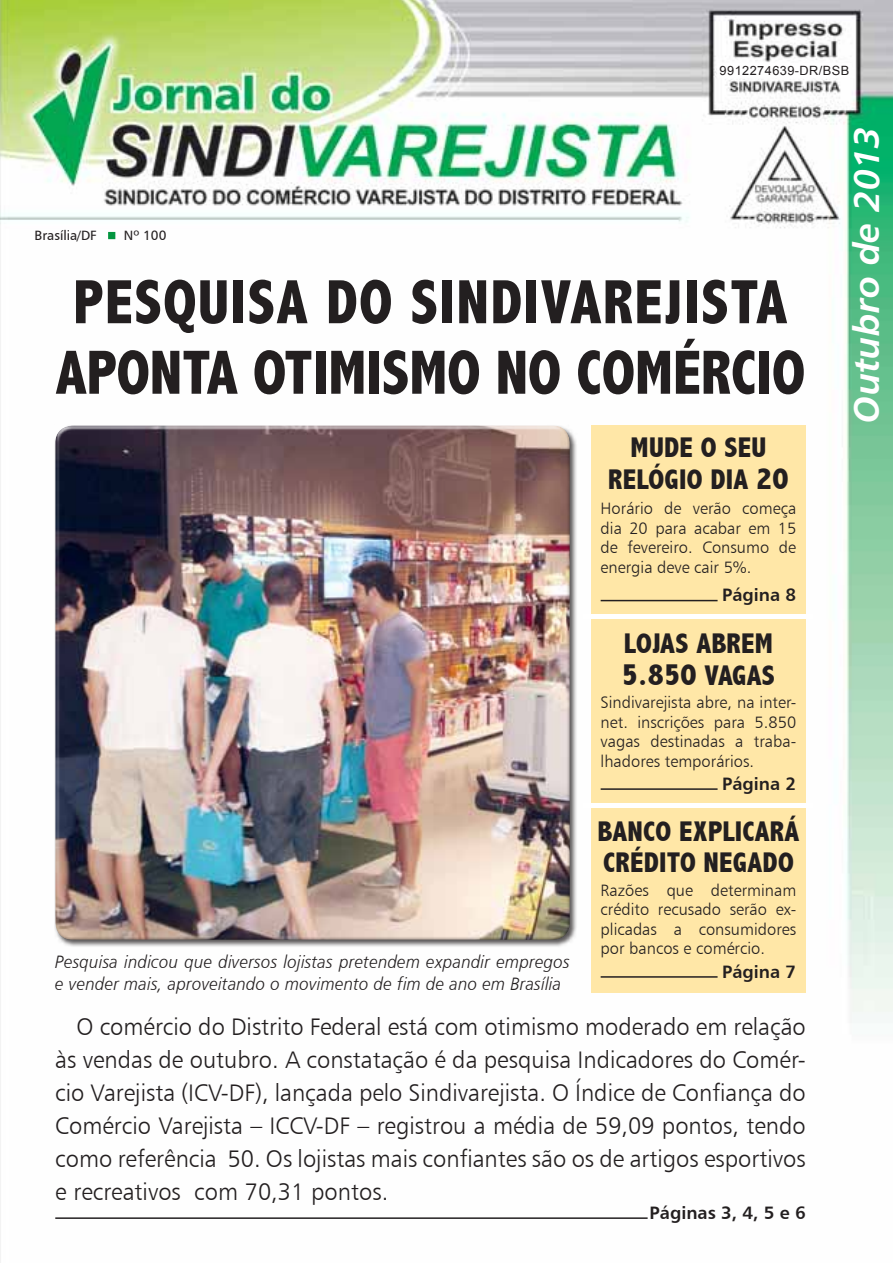
<style>
.page{position:relative;width:893px;height:1263px;background:#fff}
.page>*{position:absolute;margin:0;border:0;box-sizing:border-box;transform-origin:0 0}
.t1{font:800 condensed 63px/70.5px "Abadi";color:#231f20;scale:.95 1}
.t2{font:36px "Humanist 777 BT Bold Italic B";color:#fff}
.t3{font:800 condensed 31.5px "Abadi";color:#231f20}
.t4{font:800 condensed 28.5px/31.5px "Abadi";letter-spacing:.01em;color:#231f20;text-align:center}
.t5{font:24px/33px "Humanist 777 BT Light B";color:#231f20;text-align:justify}
.t6{font:18px/21.6px "Humanist 777 BT Light Italic B";letter-spacing:.01em;color:#231f20;scale:.95 1}
.t7{font:18px "Humanist 777 BT Bold B";color:#231f20}
.t8{font:16.5px/19.5px "Humanist 777 BT Light B";color:#231f20;text-align:justify}
.t9{font:13.5px "Humanist 777 BT Roman B";color:#231f20}
.t10{font:12.75px "Arial";letter-spacing:.035em;color:#231f20}
.s1{font-size:31.5px}
.s2{font-size:28.5px}
</style>
<div class="page">
<img style="left:0;top:0;width:893px;height:1263px">
<div style="left:591px;top:425px;width:215px;height:568px;background:#ffe7a7"></div>
<div style="left:108px;top:232px;width:7px;height:7px;background:#03953f;border:2px solid #03953f"></div>
<div style="left:717px;top:63px;width:135px;height:16px;background:#fff"></div>
<div style="left:54px;top:424px;width:523px;height:523px;background:#231f20;opacity:.75"></div>
<div style="left:53px;top:426px;width:517px;height:514px;background:#231f20;opacity:.75"></div>
<hr style="left:55px;top:1217px;width:593px;height:2px;background:#231f20">
<hr style="left:601px;top:600px;width:117px;height:1px;background:#231f20">
<hr style="left:601px;top:788px;width:117px;height:2px;background:#231f20">
<hr style="left:601px;top:976px;width:117px;height:2px;background:#231f20">
<div style="left:584px;top:803px;width:229px;height:5px;background:#fff"></div>
<div style="left:584px;top:614px;width:229px;height:5px;background:#fff"></div>
<p class="t10" style="left:720px;top:63px;width:131px">9912274639-DR/BSB</p>
<p class="t9" style="left:35px;top:227px;width:64px">Brasília/DF</p>
<p class="t9" style="left:124px;top:227px;width:44px">Nº 100</p>
<h1 class="t1" style="left:56px;top:267px;width:790px">PESQUISA DO SINDIVAREJISTA<br>APONTA OTIMISMO NO COMÉRCIO</h1>
<p class="t6" style="left:55px;top:951px;width:543px">Pesquisa indicou que diversos lojistas pretendem expandir empregos e vender mais, aproveitando o movimento de fim de ano em Brasília</p>
<p class="t4" style="left:608px;top:432px;width:182px">MUDE O SEU<br>RELÓGIO DIA <span class="s1">20</span></p>
<p class="t8" style="left:601px;top:498px;width:197px">Horário de verão começa dia 20 para acabar em 15 de fevereiro. Consumo de energia deve cair 5%.</p>
<p class="t7" style="left:722px;top:584px;width:76px">Página 8</p>
<p class="t4" style="left:624px;top:628px;width:150px">LOJAS ABREM</p>
<h3 class="t3" style="left:622px;top:656px;width:155px">5.850 <span class="s2">VAGAS</span></h3>
<p class="t8" style="left:601px;top:692px;width:197px">Sindivarejista abre, na inter&shy;net. inscrições para 5.850 vagas destinadas a traba&shy;lhadores temporários.</p>
<p class="t7" style="left:722px;top:772px;width:76px">Página 2</p>
<p class="t4" style="left:597px;top:816px;width:203px;text-align:left">BANCO EXPLICARÁ<br>CRÉDITO NEGADO</p>
<p class="t8" style="left:601px;top:880px;width:197px">Razões que determinam crédito recusado serão ex&shy;plicadas a consumidores por bancos e comércio.</p>
<p class="t7" style="left:722px;top:960px;width:76px">Página 7</p>
<p class="t5" style="left:55px;top:1009px;width:752px;text-indent:21px">O comércio do Distrito Federal está com otimismo moderado em relação às vendas de outubro. A constatação é da pesquisa Indicadores do Comér&shy;cio Varejista (ICV-DF), lançada pelo Sindivarejista. O Índice de Confiança do Comércio Varejista – ICCV-DF – registrou a média de 59,09 pontos, tendo como referência 50. Os lojistas mais confiantes são os de artigos esportivos e recreativos com 70,31 pontos.</p>
<p class="t7" style="left:650px;top:1201px;width:158px">Páginas 3, 4, 5 e 6</p>
<h2 class="t2" style="left:843px;top:423px;width:298px;rotate:-90deg">Outubro de 2013</h2>
</div>
